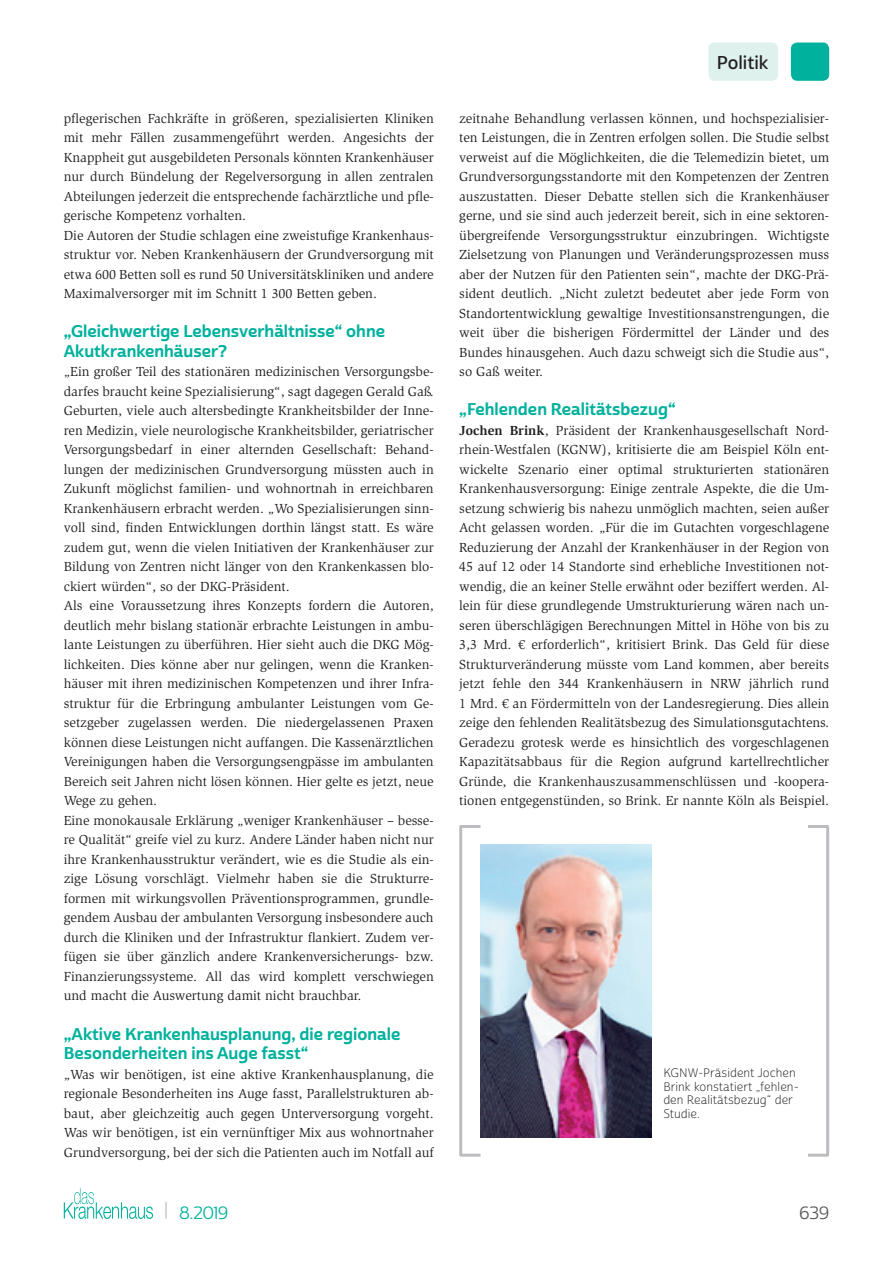
<style>
.page{position:relative;width:893px;height:1263px;background:#fff}
.page>*{position:absolute;margin:0;border:0;box-sizing:border-box;transform-origin:0 0}
.t1{font:18px "Cabrito Sans Nor Dem";letter-spacing:-.005em;color:#231f20}
.t2{font:17.25px "Cabrito Sans Nor Reg";color:#00b19d}
.t3{font:17.25px "Cabrito Sans Nor Reg";color:#57585a}
.t4{font:16.5px/19.5px "Cabrito Sans Nor Bol";color:#00b19d}
.t5{font:13.5px/19.5px "Slimbach Std";color:#231f20;text-align:justify}
.t6{font:12px/13.5px "Cabrito Sans Nor Lig";color:#231f20}
.s1{font-weight:700}
.s2{font-size:18.9px;color:#bcbdc0}
</style>
<div class="page">
<svg style="left:64px;top:1188px;width:89px;height:31px"></svg>
<div style="left:791px;top:43px;width:38px;height:38px;background:#00b19d;border-radius:6px"></div>
<div style="left:708px;top:43px;width:70px;height:38px;background:#def1ed;border-radius:6px"></div>
<div style="left:459px;top:825px;width:23px;height:332px;border:3px solid #bcbdc0"></div>
<div style="left:806px;top:825px;width:23px;height:332px;border:3px solid #bcbdc0"></div>
<img style="left:480px;top:844px;width:171px;height:293px">
<p class="t5" style="left:64px;top:109px;width:371px;text-align:left">pflegerischen Fachkräfte in größeren, spezialisierten Kliniken mit mehr Fällen zusammengeführt werden. Angesichts der Knappheit gut ausgebildeten Personals könnten Krankenhäuser nur durch Bündelung der Regelversorgung in allen zentralen Abteilungen jederzeit die entsprechende fachärztliche und pfle&shy;gerische Kompetenz vorhalten.<br>Die Autoren der Studie schlagen eine zweistufige Krankenhaus&shy;struktur vor. Neben Krankenhäusern der Grundversorgung mit etwa 600 Betten soll es rund 50 Universitätskliniken und andere Maximalversorger mit im Schnitt 1 300 Betten geben.</p>
<p class="t4" style="left:64px;top:322px;width:323px">„Gleichwertige Lebensverhältnisse“ ohne<br>Akutkrankenhäuser?</p>
<p class="t5" style="left:64px;top:362px;width:371px;text-align:left">„Ein großer Teil des stationären medizinischen Versorgungsbe&shy;darfes braucht keine Spezialisierung“, sagt dagegen Gerald Gaß.<br>Geburten, viele auch altersbedingte Krankheitsbilder der Inne&shy;ren Medizin, viele neurologische Krankheitsbilder, geriatrischer Versorgungsbedarf in einer alternden Gesellschaft: Behand&shy;lungen der medizinischen Grundversorgung müssten auch in Zukunft möglichst familien- und wohnortnah in erreichbaren Krankenhäusern erbracht werden. „Wo Spezialisierungen sinn&shy;voll sind, finden Entwicklungen dorthin längst statt. Es wäre zudem gut, wenn die vielen Initiativen der Krankenhäuser zur Bildung von Zentren nicht länger von den Krankenkassen blo&shy;ckiert würden“, so der DKG-Präsident.<br>Als eine Voraussetzung ihres Konzepts fordern die Autoren, deutlich mehr bislang stationär erbrachte Leistungen in ambu&shy;lante Leistungen zu überführen. Hier sieht auch die DKG Mög&shy;lichkeiten. Dies könne aber nur gelingen, wenn die Kranken&shy;häuser mit ihren medizinischen Kompetenzen und ihrer Infra&shy;struktur für die Erbringung ambulanter Leistungen vom Ge&shy;setzgeber zugelassen werden. Die niedergelassenen Praxen können diese Leistungen nicht auffangen. Die Kassenärztlichen Vereinigungen haben die Versorgungsengpässe im ambulanten Bereich seit Jahren nicht lösen können. Hier gelte es jetzt, neue Wege zu gehen.<br>Eine monokausale Erklärung „weniger Krankenhäuser – besse&shy;re Qualität“ greife viel zu kurz. Andere Länder haben nicht nur ihre Krankenhausstruktur verändert, wie es die Studie als ein&shy;zige Lösung vorschlägt. Vielmehr haben sie die Strukturre&shy;formen mit wirkungsvollen Präventionsprogrammen, grundle&shy;gendem Ausbau der ambulanten Versorgung insbesondere auch durch die Kliniken und der Infrastruktur flankiert. Zudem ver&shy;fügen sie über gänzlich andere Krankenversicherungs- bzw.<br>Finanzierungssysteme. All das wird komplett verschwiegen und macht die Auswertung damit nicht brauchbar.</p>
<p class="t4" style="left:64px;top:1024px;width:338px">„Aktive Krankenhausplanung, die regionale<br>Besonderheiten ins Auge fasst“</p>
<p class="t5" style="left:64px;top:1064px;width:371px">„Was wir benötigen, ist eine aktive Krankenhausplanung, die regionale Besonderheiten ins Auge fasst, Parallelstrukturen ab&shy;baut, aber gleichzeitig auch gegen Unterversorgung vorgeht.<br>Was wir benötigen, ist ein vernünftiger Mix aus wohnortnaher Grundversorgung, bei der sich die Patienten auch im Notfall auf</p>
<h1 class="t1" style="left:717px;top:51px;width:53px">Politik</h1>
<p class="t5" style="left:459px;top:109px;width:371px">zeitnahe Behandlung verlassen können, und hochspezialisier&shy;ten Leistungen, die in Zentren erfolgen sollen. Die Studie selbst verweist auf die Möglichkeiten, die die Telemedizin bietet, um Grundversorgungsstandorte mit den Kompetenzen der Zentren auszustatten. Dieser Debatte stellen sich die Krankenhäuser gerne, und sie sind auch jederzeit bereit, sich in eine sektoren&shy;übergreifende Versorgungsstruktur einzubringen. Wichtigste Zielsetzung von Planungen und Veränderungsprozessen muss aber der Nutzen für den Patienten sein“, machte der DKG-Prä&shy;sident deutlich. „Nicht zuletzt bedeutet aber jede Form von Standortentwicklung gewaltige Investitionsanstrengungen, die weit über die bisherigen Fördermittel der Länder und des Bundes hinausgehen. Auch dazu schweigt sich die Studie aus“, so Gaß weiter.</p>
<p class="t4" style="left:459px;top:400px;width:218px">„Fehlenden Realitätsbezug“</p>
<p class="t5" style="left:459px;top:421px;width:371px"><span class="s1">Jochen Brink</span>, Präsident der Krankenhausgesellschaft Nord&shy;rhein-Westfalen (KGNW), kritisierte die am Beispiel Köln ent&shy;wickelte Szenario einer optimal strukturierten stationären Krankenhausversorgung: Einige zentrale Aspekte, die die Um&shy;setzung schwierig bis nahezu unmöglich machten, seien außer Acht gelassen worden. „Für die im Gutachten vorgeschlagene Reduzierung der Anzahl der Krankenhäuser in der Region von 45 auf 12 oder 14 Standorte sind erhebliche Investitionen not&shy;wendig, die an keiner Stelle erwähnt oder beziffert werden. Al&shy;lein für diese grundlegende Umstrukturierung wären nach un&shy;seren überschlägigen Berechnungen Mittel in Höhe von bis zu 3,3 Mrd. € erforderlich“, kritisiert Brink. Das Geld für diese Strukturveränderung müsste vom Land kommen, aber bereits jetzt fehle den 344 Krankenhäusern in NRW jährlich rund 1 Mrd. € an Fördermitteln von der Landesregierung. Dies allein zeige den fehlenden Realitätsbezug des Simulationsgutachtens.<br>Geradezu grotesk werde es hinsichtlich des vorgeschlagenen Kapazitätsabbaus für die Region aufgrund kartellrechtlicher Gründe, die Krankenhauszusammenschlüssen und -koopera&shy;tionen entgegenstünden, so Brink. Er nannte Köln als Beispiel.</p>
<p class="t6" style="left:663px;top:1066px;width:135px">KGNW-Präsident Jochen<br>Brink konstatiert „fehlen&shy;den Realitätsbezug“ der<br>Studie.</p>
<p class="t2" style="left:164px;top:1202px;width:65px"><span class="s2">|</span> 8.2019</p>
<p class="t3" style="left:799px;top:1202px;width:31px">639</p>
</div>
